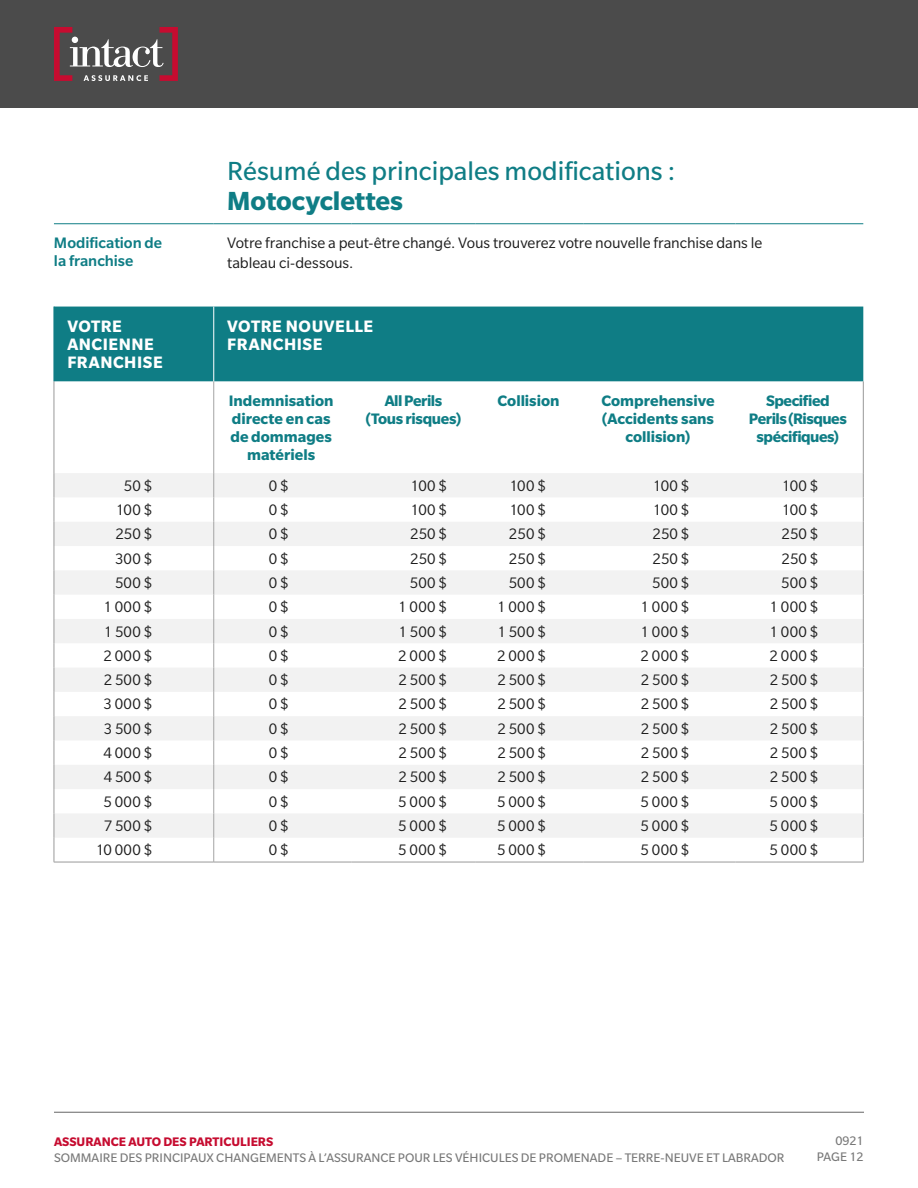
<style>
.page{position:relative;width:918px;height:1188px;background:#fff}
.page>*{position:absolute;margin:0;border:0;box-sizing:border-box;transform-origin:0 0}
.t1{font:28.5px "Slate Std";color:#0f7d85}
.Display{font:700 28.5px "Slate Std";letter-spacing:-.005em;color:#0f7d85}
.t2{font:700 18px/18px "Slate Std";letter-spacing:.03em;color:#fff}
.Body{font:16.5px/19.5px "Slate Std";letter-spacing:.005em;color:#1e1e1e}
.Subhead_Bold{font:700 16.5px/18px "Slate Std";letter-spacing:-.005em;color:#0f7d85;text-align:center}
.Subhead_Bold-2{font:700 16.5px/18px "Slate Std";letter-spacing:-.03em;color:#0f7d85;text-align:center}
.Subhead{font:500 16.5px/18px "Slate Std";color:#0f7d85}
.Subhead_Bold-3{font:700 16.5px/18px "Slate Std";letter-spacing:-.025em;color:#0f7d85;text-align:center}
.t3{font:13.5px/16.2px "Slate Std";color:#787878;text-align:right}
.t4{font:700 13.5px "Slate Std";color:#c60c30}
</style>
<div class="page">
<div style="left:0;top:0;width:918px;height:108px;background:#4b4b4b"></div>
<hr style="left:54px;top:1112px;width:810px;height:1px;background:#666">
<svg style="left:54px;top:27px;width:124px;height:54px"></svg>
<div style="left:55px;top:307px;width:808px;height:74px;background:#0f7d85"></div>
<svg style="left:55px;top:473px;width:808px;height:365px;fill:#f2f2f2"></svg>
<hr style="left:213px;top:381px;width:1px;height:92px;background:#a5a5a5">
<svg style="left:213px;top:473px;width:1px;height:389px"></svg>
<hr style="left:54px;top:223px;width:160px;height:1px;background:#0f7d85">
<hr style="left:214px;top:223px;width:137px;height:1px;background:#0f7d85">
<hr style="left:351px;top:223px;width:124px;height:1px;background:#0f7d85">
<hr style="left:475px;top:223px;width:108px;height:1px;background:#0f7d85">
<hr style="left:583px;top:223px;width:152px;height:1px;background:#0f7d85">
<hr style="left:735px;top:223px;width:128px;height:1px;background:#0f7d85">
<hr style="left:54px;top:381px;width:1px;height:92px;background:#999">
<svg style="left:54px;top:473px;width:1px;height:389px"></svg>
<hr style="left:54px;top:862px;width:160px;height:1px;background:#999">
<hr style="left:214px;top:862px;width:137px;height:1px;background:#999">
<hr style="left:351px;top:862px;width:124px;height:1px;background:#999">
<hr style="left:475px;top:862px;width:108px;height:1px;background:#999">
<hr style="left:583px;top:862px;width:152px;height:1px;background:#999">
<hr style="left:735px;top:862px;width:129px;height:1px;background:#999">
<hr style="left:54px;top:307px;width:1px;height:74px;background:#0f7d85">
<hr style="left:863px;top:381px;width:1px;height:92px;background:#999">
<svg style="left:863px;top:473px;width:1px;height:389px"></svg>
<hr style="left:213px;top:307px;width:1px;height:74px;background:#fff">
<p class="t1" style="left:227px;top:156px;width:449px">Résumé des principales modifications :</p>
<p class="Display" style="left:227px;top:186px;width:177px">Motocyclettes</p>
<p class="Subhead" style="left:54px;top:234px;width:110px">Modification de la franchise</p>
<p class="Body" style="left:227px;top:233px;width:537px">Votre franchise a peut-être changé. Vous trouverez votre nouvelle franchise dans le tableau ci-dessous.</p>
<h1 class="t2" style="left:67px;top:317px;width:97px">VOTRE<br>ANCIENNE<br>FRANCHISE</h1>
<h1 class="t2" style="left:227px;top:317px;width:148px">VOTRE NOUVELLE<br>FRANCHISE</h1>
<p class="Subhead_Bold" style="left:229px;top:391px;width:106px">Indemnisation directe en cas de dommages matériels</p>
<p class="Subhead_Bold-3" style="left:365px;top:391px;width:97px">All Perils (Tous risques)</p>
<p class="Subhead_Bold" style="left:497px;top:391px;width:64px">Collision</p>
<p class="Subhead_Bold" style="left:601px;top:391px;width:115px">Comprehensive (Accidents sans collision)</p>
<p class="Subhead_Bold-2" style="left:749px;top:391px;width:99px">Specified<br>Perils (Risques spécifiques)</p>
<p class="Body" style="left:124px;top:476px;width:30px">50 $</p>
<p class="Body" style="left:269px;top:476px;width:21px">0 $</p>
<p class="Body" style="left:411px;top:476px;width:38px">100 $</p>
<p class="Body" style="left:509px;top:476px;width:38px">100 $</p>
<p class="Body" style="left:653px;top:476px;width:38px">100 $</p>
<p class="Body" style="left:782px;top:476px;width:38px">100 $</p>
<p class="Body" style="left:116px;top:500px;width:38px">100 $</p>
<p class="Body" style="left:269px;top:500px;width:21px">0 $</p>
<p class="Body" style="left:411px;top:500px;width:38px">100 $</p>
<p class="Body" style="left:509px;top:500px;width:38px">100 $</p>
<p class="Body" style="left:653px;top:500px;width:38px">100 $</p>
<p class="Body" style="left:782px;top:500px;width:38px">100 $</p>
<p class="Body" style="left:115px;top:524px;width:38px">250 $</p>
<p class="Body" style="left:269px;top:524px;width:21px">0 $</p>
<p class="Body" style="left:410px;top:524px;width:38px">250 $</p>
<p class="Body" style="left:509px;top:524px;width:38px">250 $</p>
<p class="Body" style="left:653px;top:524px;width:38px">250 $</p>
<p class="Body" style="left:782px;top:524px;width:38px">250 $</p>
<p class="Body" style="left:115px;top:549px;width:39px">300 $</p>
<p class="Body" style="left:269px;top:549px;width:21px">0 $</p>
<p class="Body" style="left:410px;top:549px;width:38px">250 $</p>
<p class="Body" style="left:509px;top:549px;width:38px">250 $</p>
<p class="Body" style="left:653px;top:549px;width:38px">250 $</p>
<p class="Body" style="left:782px;top:549px;width:38px">250 $</p>
<p class="Body" style="left:115px;top:573px;width:39px">500 $</p>
<p class="Body" style="left:269px;top:573px;width:21px">0 $</p>
<p class="Body" style="left:410px;top:573px;width:39px">500 $</p>
<p class="Body" style="left:509px;top:573px;width:39px">500 $</p>
<p class="Body" style="left:652px;top:573px;width:39px">500 $</p>
<p class="Body" style="left:781px;top:573px;width:39px">500 $</p>
<p class="Body" style="left:103px;top:597px;width:50px">1 000 $</p>
<p class="Body" style="left:269px;top:597px;width:21px">0 $</p>
<p class="Body" style="left:398px;top:597px;width:50px">1 000 $</p>
<p class="Body" style="left:497px;top:597px;width:50px">1 000 $</p>
<p class="Body" style="left:641px;top:597px;width:50px">1 000 $</p>
<p class="Body" style="left:770px;top:597px;width:50px">1 000 $</p>
<p class="Body" style="left:104px;top:621px;width:50px">1 500 $</p>
<p class="Body" style="left:269px;top:621px;width:21px">0 $</p>
<p class="Body" style="left:399px;top:621px;width:50px">1 500 $</p>
<p class="Body" style="left:497px;top:621px;width:50px">1 500 $</p>
<p class="Body" style="left:641px;top:621px;width:50px">1 000 $</p>
<p class="Body" style="left:770px;top:621px;width:50px">1 000 $</p>
<p class="Body" style="left:103px;top:646px;width:50px">2 000 $</p>
<p class="Body" style="left:269px;top:646px;width:21px">0 $</p>
<p class="Body" style="left:398px;top:646px;width:50px">2 000 $</p>
<p class="Body" style="left:497px;top:646px;width:50px">2 000 $</p>
<p class="Body" style="left:641px;top:646px;width:50px">2 000 $</p>
<p class="Body" style="left:770px;top:646px;width:50px">2 000 $</p>
<p class="Body" style="left:104px;top:670px;width:50px">2 500 $</p>
<p class="Body" style="left:269px;top:670px;width:21px">0 $</p>
<p class="Body" style="left:399px;top:670px;width:50px">2 500 $</p>
<p class="Body" style="left:497px;top:670px;width:50px">2 500 $</p>
<p class="Body" style="left:641px;top:670px;width:50px">2 500 $</p>
<p class="Body" style="left:770px;top:670px;width:50px">2 500 $</p>
<p class="Body" style="left:103px;top:694px;width:50px">3 000 $</p>
<p class="Body" style="left:269px;top:694px;width:21px">0 $</p>
<p class="Body" style="left:399px;top:694px;width:50px">2 500 $</p>
<p class="Body" style="left:497px;top:694px;width:50px">2 500 $</p>
<p class="Body" style="left:641px;top:694px;width:50px">2 500 $</p>
<p class="Body" style="left:770px;top:694px;width:50px">2 500 $</p>
<p class="Body" style="left:104px;top:719px;width:50px">3 500 $</p>
<p class="Body" style="left:269px;top:719px;width:21px">0 $</p>
<p class="Body" style="left:399px;top:719px;width:50px">2 500 $</p>
<p class="Body" style="left:497px;top:719px;width:50px">2 500 $</p>
<p class="Body" style="left:641px;top:719px;width:50px">2 500 $</p>
<p class="Body" style="left:770px;top:719px;width:50px">2 500 $</p>
<p class="Body" style="left:103px;top:743px;width:50px">4 000 $</p>
<p class="Body" style="left:269px;top:743px;width:21px">0 $</p>
<p class="Body" style="left:399px;top:743px;width:50px">2 500 $</p>
<p class="Body" style="left:497px;top:743px;width:50px">2 500 $</p>
<p class="Body" style="left:641px;top:743px;width:50px">2 500 $</p>
<p class="Body" style="left:770px;top:743px;width:50px">2 500 $</p>
<p class="Body" style="left:104px;top:767px;width:50px">4 500 $</p>
<p class="Body" style="left:269px;top:767px;width:21px">0 $</p>
<p class="Body" style="left:399px;top:767px;width:50px">2 500 $</p>
<p class="Body" style="left:497px;top:767px;width:50px">2 500 $</p>
<p class="Body" style="left:641px;top:767px;width:50px">2 500 $</p>
<p class="Body" style="left:770px;top:767px;width:50px">2 500 $</p>
<p class="Body" style="left:103px;top:792px;width:50px">5 000 $</p>
<p class="Body" style="left:269px;top:792px;width:21px">0 $</p>
<p class="Body" style="left:398px;top:792px;width:50px">5 000 $</p>
<p class="Body" style="left:497px;top:792px;width:50px">5 000 $</p>
<p class="Body" style="left:641px;top:792px;width:50px">5 000 $</p>
<p class="Body" style="left:770px;top:792px;width:50px">5 000 $</p>
<p class="Body" style="left:104px;top:816px;width:50px">7 500 $</p>
<p class="Body" style="left:269px;top:816px;width:21px">0 $</p>
<p class="Body" style="left:398px;top:816px;width:50px">5 000 $</p>
<p class="Body" style="left:497px;top:816px;width:50px">5 000 $</p>
<p class="Body" style="left:641px;top:816px;width:50px">5 000 $</p>
<p class="Body" style="left:770px;top:816px;width:50px">5 000 $</p>
<p class="Body" style="left:96px;top:840px;width:58px">10 000 $</p>
<p class="Body" style="left:269px;top:840px;width:21px">0 $</p>
<p class="Body" style="left:398px;top:840px;width:50px">5 000 $</p>
<p class="Body" style="left:497px;top:840px;width:50px">5 000 $</p>
<p class="Body" style="left:641px;top:840px;width:50px">5 000 $</p>
<p class="Body" style="left:770px;top:840px;width:50px">5 000 $</p>
<p class="t4" style="left:54px;top:1135px;width:221px">ASSURANCE AUTO DES PARTICULIERS</p>
<p class="t3" style="left:54px;top:1150px;width:732px">SOMMAIRE DES PRINCIPAUX CHANGEMENTS À L’ASSURANCE POUR LES VÉHICULES DE PROMENADE – TERRE-NEUVE ET LABRADOR</p>
<p class="t3" style="left:817px;top:1132px;width:48px">0921<br>PAGE 12</p>
</div>
